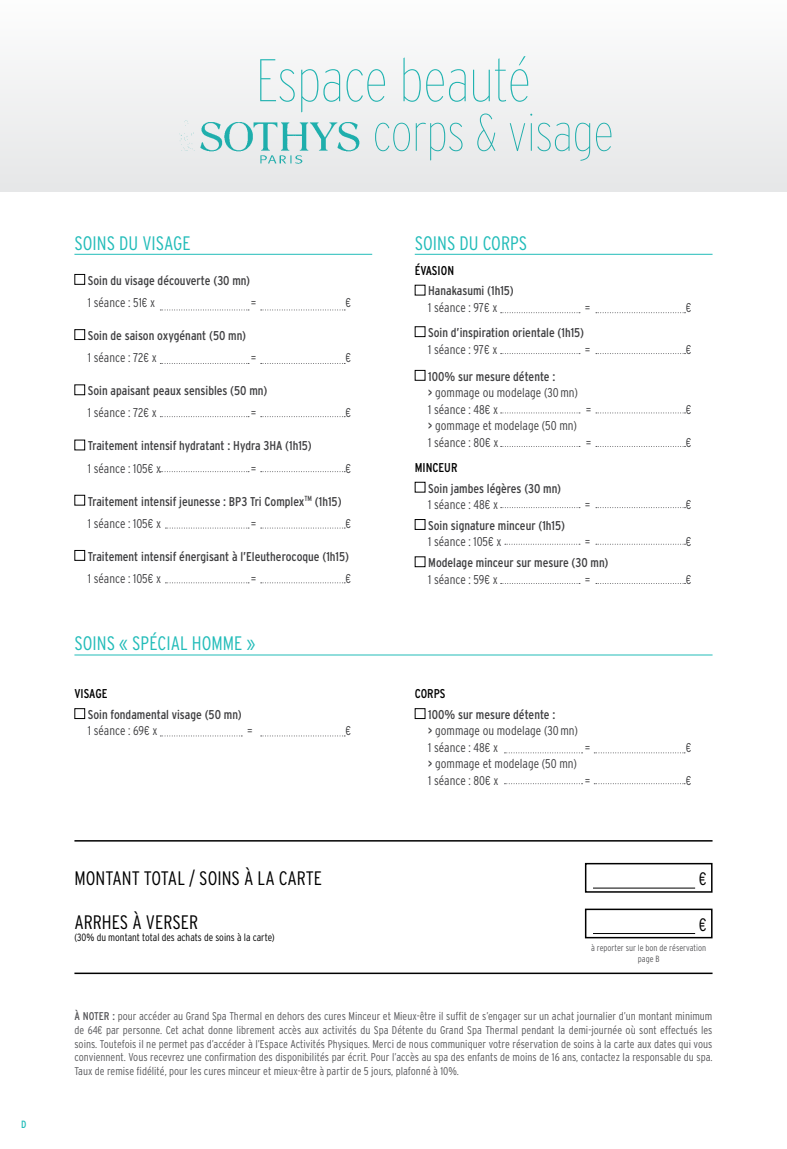
<style>
.page{position:relative;width:787px;height:1149px;background:#fff}
.page>*{position:absolute;margin:0;border:0;box-sizing:border-box;transform-origin:0 0}
.t1{font:100 condensed 60px "Interstate";color:#22bcb9}
.t2{font:100 condensed 52.5px "Interstate";color:#22bcb9}
.t3{font:300 condensed 19.5px "Interstate";color:#22bcb9}
.t4{font:300 condensed 19.5px "Interstate";color:#000}
.t5{font:300 condensed 18px "Interstate";color:#000}
.t6{font:condensed 12.75px/22.2px "Interstate";color:#404042}
.t7{font:300 condensed 12.75px/16.5px "Interstate";color:#404042}
.t8{font:condensed 12.75px "Interstate";color:#000}
.t9{font:300 condensed 11.25px/13.5px "Interstate";color:#58585b;text-align:justify}
.t10{font:condensed 11.25px "Interstate";color:#58585b}
.t11{font:300 condensed 10.5px "Interstate";color:#000}
.t12{font:condensed 10.5px "Interstate";color:#22bcb9}
.t13{font:300 condensed 9px/10.8px "Interstate";color:#58585b;text-align:center}
.s1{font-weight:300}
.s2{font-weight:400}
</style>
<div class="page">
<hr style="left:74px;top:972px;width:638px;height:1px;background:#000">
<hr style="left:74px;top:839px;width:638px;height:2px;background:#000">
<div style="left:585px;top:862px;width:127px;height:30px;border:2px solid #000"></div>
<hr style="left:593px;top:887px;width:102px;height:1px;background:#000">
<div style="left:585px;top:908px;width:127px;height:30px;border:2px solid #000"></div>
<hr style="left:593px;top:932px;width:102px;height:1px;background:#000">
<div style="left:74px;top:708px;width:11px;height:10px;border:1px solid #000"></div>
<div style="left:415px;top:708px;width:10px;height:10px;border:1px solid #000"></div>
<hr style="left:74px;top:654px;width:638px;height:1px;background:#22bcb9">
<svg style="left:160px;top:735px;width:82px;height:1px"></svg>
<svg style="left:504px;top:752px;width:78px;height:1px"></svg>
<svg style="left:504px;top:783px;width:78px;height:1px"></svg>
<svg style="left:261px;top:735px;width:84px;height:1px"></svg>
<svg style="left:594px;top:752px;width:91px;height:1px"></svg>
<svg style="left:594px;top:783px;width:91px;height:1px"></svg>
<hr style="left:74px;top:254px;width:298px;height:1px;background:#22bcb9">
<div style="left:74px;top:274px;width:11px;height:10px;border:1px solid #000"></div>
<div style="left:74px;top:329px;width:11px;height:11px;border:1px solid #000"></div>
<div style="left:74px;top:384px;width:11px;height:11px;border:1px solid #000"></div>
<div style="left:74px;top:439px;width:11px;height:11px;border:1px solid #000"></div>
<div style="left:74px;top:494px;width:11px;height:11px;border:1px solid #000"></div>
<div style="left:74px;top:550px;width:11px;height:10px;border:1px solid #000"></div>
<svg style="left:160px;top:309px;width:89px;height:1px"></svg>
<svg style="left:500px;top:312px;width:80px;height:1px"></svg>
<svg style="left:500px;top:353px;width:80px;height:1px"></svg>
<svg style="left:500px;top:412px;width:80px;height:1px"></svg>
<svg style="left:500px;top:446px;width:80px;height:1px"></svg>
<svg style="left:500px;top:507px;width:80px;height:1px"></svg>
<svg style="left:500px;top:583px;width:80px;height:1px"></svg>
<svg style="left:505px;top:543px;width:75px;height:1px"></svg>
<svg style="left:160px;top:363px;width:89px;height:1px"></svg>
<svg style="left:160px;top:416px;width:89px;height:1px"></svg>
<svg style="left:160px;top:471px;width:89px;height:1px"></svg>
<svg style="left:165px;top:527px;width:84px;height:1px"></svg>
<svg style="left:165px;top:582px;width:84px;height:1px"></svg>
<svg style="left:261px;top:309px;width:84px;height:1px"></svg>
<svg style="left:596px;top:312px;width:89px;height:1px"></svg>
<svg style="left:596px;top:353px;width:89px;height:1px"></svg>
<svg style="left:596px;top:412px;width:89px;height:1px"></svg>
<svg style="left:596px;top:446px;width:89px;height:1px"></svg>
<svg style="left:596px;top:507px;width:89px;height:1px"></svg>
<svg style="left:596px;top:583px;width:89px;height:1px"></svg>
<svg style="left:596px;top:543px;width:89px;height:1px"></svg>
<svg style="left:261px;top:363px;width:84px;height:1px"></svg>
<svg style="left:261px;top:416px;width:84px;height:1px"></svg>
<svg style="left:261px;top:471px;width:84px;height:1px"></svg>
<svg style="left:261px;top:527px;width:84px;height:1px"></svg>
<svg style="left:261px;top:582px;width:84px;height:1px"></svg>
<hr style="left:415px;top:254px;width:297px;height:1px;background:#22bcb9">
<div style="left:415px;top:326px;width:10px;height:11px;border:1px solid #000"></div>
<div style="left:415px;top:370px;width:10px;height:10px;border:1px solid #000"></div>
<div style="left:415px;top:519px;width:10px;height:10px;border:1px solid #000"></div>
<div style="left:415px;top:556px;width:10px;height:11px;border:1px solid #000"></div>
<div style="left:0;top:0;width:787px;height:191px;background:#f1f2f2"></div>
<p class="t12" style="left:21px;top:1117px;width:6px">D</p>
<h1 class="t1" style="left:256px;top:44px;width:277px">Espace beauté</h1>
<h2 class="t2" style="left:373px;top:100px;width:243px">corps &amp; visage</h2>
<h3 class="t3" style="left:74px;top:231px;width:118px">SOINS du visage</h3>
<p class="t6" style="left:88px;top:269px;width:164px">Soin du visage découverte (30 mn)</p>
<p class="t7" style="left:88px;top:294px;width:69px">1 séance : 51€ x</p>
<p class="t7" style="left:251px;top:294px;width:7px">=</p>
<p class="t7" style="left:345px;top:294px;width:7px">€</p>
<p class="t6" style="left:88px;top:324px;width:160px">Soin de saison oxygénant (50 mn)</p>
<p class="t7" style="left:88px;top:349px;width:70px">1 séance : 72€ x</p>
<p class="t7" style="left:251px;top:349px;width:7px">=</p>
<p class="t7" style="left:345px;top:349px;width:7px">€</p>
<p class="t6" style="left:88px;top:379px;width:181px">Soin apaisant peaux sensibles (50 mn)</p>
<p class="t7" style="left:88px;top:404px;width:70px">1 séance : 72€ x</p>
<p class="t7" style="left:251px;top:404px;width:7px">=</p>
<p class="t7" style="left:345px;top:404px;width:7px">€</p>
<p class="t6" style="left:88px;top:434px;width:225px">Traitement intensif hydratant : Hydra 3HA (1h15)</p>
<p class="t7" style="left:88px;top:459px;width:75px">1 séance : 105€ x</p>
<p class="t7" style="left:251px;top:459px;width:7px">=</p>
<p class="t7" style="left:345px;top:459px;width:7px">€</p>
<p class="t6" style="left:88px;top:489px;width:255px">Traitement intensif jeunesse : BP3 Tri Complex<sup>TM</sup> (1h15)<br><span class="s1">1 séance : 105€ x</span></p>
<p class="t7" style="left:251px;top:515px;width:7px">=</p>
<p class="t7" style="left:345px;top:515px;width:7px">€</p>
<p class="t6" style="left:88px;top:545px;width:263px">Traitement intensif énergisant à l’Eleutherocoque (1h15)</p>
<p class="t7" style="left:88px;top:570px;width:75px">1 séance : 105€ x</p>
<p class="t7" style="left:251px;top:570px;width:7px">=</p>
<p class="t7" style="left:345px;top:570px;width:7px">€</p>
<h3 class="t3" style="left:74px;top:631px;width:182px">SOINS « SPÉCIAL HOMME »</h3>
<p class="t8" style="left:74px;top:685px;width:35px">Visage</p>
<p class="t6" style="left:88px;top:703px;width:155px">Soin fondamental visage (50 mn)</p>
<p class="t7" style="left:88px;top:722px;width:71px">1 séance : 69€ x</p>
<p class="t7" style="left:247px;top:722px;width:7px">=</p>
<p class="t7" style="left:345px;top:722px;width:7px">€</p>
<h3 class="t3" style="left:415px;top:231px;width:104px">SOINS du corps</h3>
<p class="t8" style="left:415px;top:262px;width:29px">ÉVASION</p>
<p class="t6" style="left:428px;top:280px;width:87px">Hanakasumi (1h15)</p>
<p class="t7" style="left:428px;top:299px;width:71px">1 séance : 97€ x</p>
<p class="t7" style="left:585px;top:299px;width:7px">=</p>
<p class="t7" style="left:685px;top:299px;width:7px">€</p>
<p class="t6" style="left:428px;top:321px;width:157px">Soin d’inspiration orientale (1h15)</p>
<p class="t7" style="left:428px;top:340px;width:71px">1 séance : 97€ x</p>
<p class="t7" style="left:585px;top:340px;width:7px">=</p>
<p class="t7" style="left:685px;top:340px;width:7px">€</p>
<p class="t7" style="left:428px;top:368px;width:151px"><span class="s2">100% sur mesure détente :<br>&gt;</span> gommage ou modelage (30mn)<br>1 séance : 48€ x</p>
<p class="t7" style="left:586px;top:401px;width:7px">=</p>
<p class="t7" style="left:685px;top:401px;width:7px">€</p>
<p class="t7" style="left:428px;top:417px;width:150px"><span class="s2">&gt;</span> gommage et modelage (50 mn)<br>1 séance : 80€ x</p>
<p class="t7" style="left:586px;top:434px;width:7px">=</p>
<p class="t7" style="left:685px;top:434px;width:7px">€</p>
<p class="t8" style="left:415px;top:459px;width:7px">MINCEUR</p>
<p class="t6" style="left:428px;top:476px;width:134px">Soin jambes légères (30 mn)</p>
<p class="t7" style="left:428px;top:496px;width:71px">1 séance : 48€ x</p>
<p class="t7" style="left:585px;top:496px;width:7px">=</p>
<p class="t7" style="left:685px;top:496px;width:7px">€</p>
<p class="t6" style="left:428px;top:514px;width:138px">Soin signature minceur (1h15)</p>
<p class="t7" style="left:428px;top:533px;width:75px">1 séance : 105€ x</p>
<p class="t7" style="left:585px;top:533px;width:7px">=</p>
<p class="t7" style="left:685px;top:533px;width:7px">€</p>
<p class="t6" style="left:428px;top:551px;width:182px">Modelage minceur sur mesure (30 mn)</p>
<p class="t7" style="left:428px;top:570px;width:71px">1 séance : 59€ x</p>
<p class="t7" style="left:585px;top:570px;width:7px">=</p>
<p class="t7" style="left:685px;top:570px;width:7px">€</p>
<p class="t8" style="left:415px;top:685px;width:32px">COR PS</p>
<p class="t7" style="left:428px;top:705px;width:151px"><span class="s2">100% sur mesure détente :<br>&gt;</span> gommage ou modelage (30mn)<br>1 séance : 48€ x</p>
<p class="t7" style="left:428px;top:755px;width:150px"><span class="s2">&gt;</span> gommage et modelage (50 mn)<br>1 séance : 80€ x</p>
<p class="t7" style="left:585px;top:738px;width:7px">=</p>
<p class="t7" style="left:685px;top:738px;width:7px">€</p>
<p class="t7" style="left:585px;top:771px;width:7px">=</p>
<p class="t7" style="left:685px;top:771px;width:7px">€</p>
<h3 class="t4" style="left:74px;top:866px;width:249px">MONTANT TOTAL / SOINS À LA CARTE</h3>
<h3 class="t5" style="left:699px;top:867px;width:9px">€</h3>
<h3 class="t4" style="left:74px;top:909px;width:125px">ARRHES À VERSER</h3>
<p class="t11" style="left:74px;top:930px;width:202px">(30% du montant total des achats de soins à la carte)</p>
<h3 class="t5" style="left:699px;top:913px;width:9px">€</h3>
<p class="t13" style="left:591px;top:942px;width:116px">à reporter sur le bon de réservation page B</p>
<p class="t10" style="left:74px;top:1009px;width:15px">À NOTER</p>
<p class="t9" style="left:74px;top:1009px;width:639px;text-indent:38px"><span class="s2">:</span> pour accéder au Grand Spa Thermal en dehors des cures Minceur et Mieux-être il suffit de s’engager sur un achat journalier d’un montant minimum de 64€ par personne. Cet achat donne librement accès aux activités du Spa Détente du Grand Spa Thermal pendant la demi-journée où sont effectués les soins. Toutefois il ne permet pas d’accéder à l’Espace Activités Physiques. Merci de nous communiquer votre réservation de soins à la carte aux dates qui vous conviennent. Vous recevrez une confirmation des disponibilités par écrit. Pour l’accès au spa des enfants de moins de 16 ans, contactez la responsable du spa.<br>Taux de remise fidélité, pour les cures minceur et mieux-être à partir de 5 jours, plafonné à 10%.</p>
</div>
